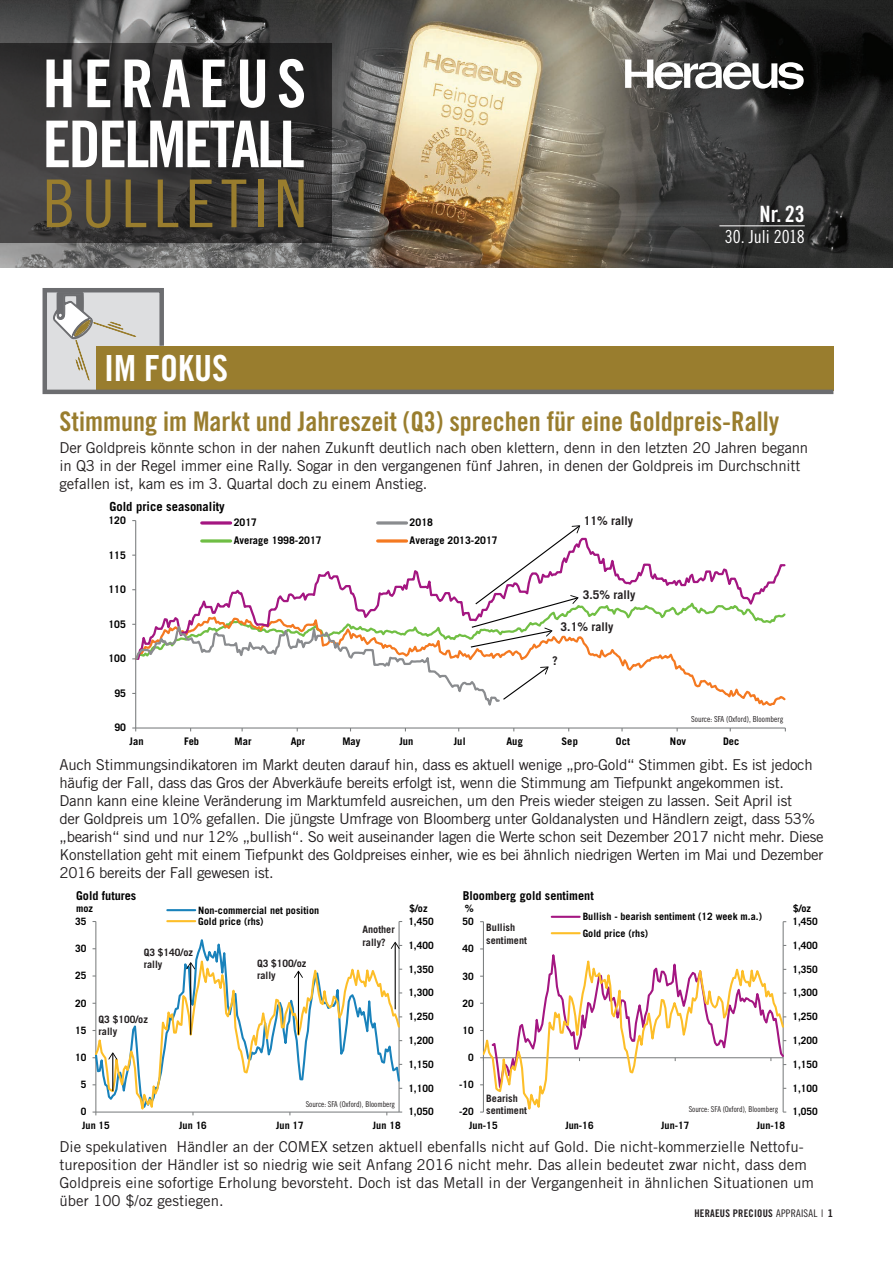
<style>
.page{position:relative;width:893px;height:1263px;background:#fff}
.page>*{position:absolute;margin:0;border:0;box-sizing:border-box;transform-origin:0 0}
.t1{font:66px "Trade Gothic LT Std Cn 18";letter-spacing:.095em;color:#997d2e}
.t2{font:66px "Trade Gothic LT Std Bd Cn 20";letter-spacing:.12em;color:#fff}
.t3{font:64.5px "Trade Gothic LT Std Bd Cn 20";letter-spacing:-.04em;color:#fff}
.t4{font:36px "Trade Gothic LT Std Bd Cn 20";color:#fff}
.t5{font:27px "Trade Gothic LT Std Bd Cn 20";color:#997d2e}
.t6{font:22.5px "Trade Gothic LT Std Bd Cn 20";color:#fff}
.t7{font:18px "Trade Gothic LT Std Cn 18";color:#fff}
.t8{font:15px/18px "Trade Gothic LT Std";letter-spacing:-.02em;color:#231f20}
.t9{font:15px/18px "Trade Gothic LT Std";color:#231f20}
.t10{font:700 12.6px "Trade Gothic LT Std";color:#000001}
.t11{font:700 12.15px "Trade Gothic LT Std";color:#000001}
.t12{font:700 12px "Trade Gothic LT Std";color:#231f20}
.t13{font:700 10.5px "Trade Gothic LT Std";color:#000001}
.t14{font:10.5px "Trade Gothic LT Std Bd Cn 20";letter-spacing:.02em;color:#231f20}
.t15{font:700 10.2px/10.9px "Trade Gothic LT Std";letter-spacing:-.005em;color:#000001}
.t16{font:700 10.2px/12.1px "Trade Gothic LT Std";color:#231f20}
.t17{font:8.25px "Trade Gothic LT Std Cn 18";color:#231f20}
.t18{font:7.95px "Trade Gothic LT Std Cn 18";color:#231f20}
.s1{font-family:"Trade Gothic LT Std Cn 18"}
.s2{font-family:"Trade Gothic LT Std";font-weight:300}
.s3{font-family:"Trade Gothic LT Std Bd 2"}
</style>
<div class="page">
<hr style="left:135px;top:521px;width:1px;height:207px;background:#7b7e7f">
<hr style="left:136px;top:727px;width:649px;height:1px;background:#7b7e7f">
<svg style="left:132px;top:520px;width:654px;height:193px"></svg>
<img style="left:0;top:0;width:893px;height:268px">
<svg style="left:625px;top:60px;width:179px;height:29px"></svg>
<hr style="left:719px;top:225px;width:86px;height:1px;background:#fff">
<hr style="left:399px;top:921px;width:1px;height:191px;background:#7b7e7f">
<hr style="left:95px;top:921px;width:1px;height:191px;background:#7b7e7f">
<svg style="left:96px;top:947px;width:304px;height:166px"></svg>
<hr style="left:167px;top:909px;width:28px;height:2px;background:#1982bb">
<hr style="left:167px;top:920px;width:28px;height:2px;background:#fdbe28">
<hr style="left:112px;top:1053px;width:1px;height:38px;background:#000001">
<svg style="left:108px;top:1052px;width:9px;height:7px"></svg>
<hr style="left:190px;top:963px;width:1px;height:72px;background:#000001">
<svg style="left:186px;top:962px;width:9px;height:7px"></svg>
<hr style="left:298px;top:972px;width:1px;height:63px;background:#000001">
<svg style="left:294px;top:971px;width:9px;height:7px"></svg>
<hr style="left:395px;top:943px;width:1px;height:66px;background:#000001">
<svg style="left:391px;top:942px;width:11px;height:7px"></svg>
<hr style="left:783px;top:922px;width:1px;height:190px;background:#7b7e7f">
<hr style="left:483px;top:922px;width:1px;height:190px;background:#7b7e7f">
<svg style="left:483px;top:947px;width:301px;height:166px"></svg>
<hr style="left:552px;top:916px;width:28px;height:2px;background:#a41681">
<hr style="left:552px;top:932px;width:28px;height:2px;background:#fdbe28">
<svg style="left:0;top:44px;width:332px;height:199px;background:#323131"></svg>
<svg style="left:42px;top:288px;width:792px;height:107px"></svg>
<svg style="left:53px;top:292px;width:83px;height:92px;background:#c4bead"></svg>
<h1 class="t2" style="left:43px;top:44px;width:265px">HERAEUS</h1>
<h2 class="t3" style="left:43px;top:105px;width:264px">EDELMETALL</h2>
<h1 class="t1" style="left:42px;top:164px;width:266px">BULLETIN</h1>
<h3 class="t4" style="left:104px;top:346px;width:125px">IM FOKUS</h3>
<h3 class="t6" style="left:759px;top:200px;width:47px">Nr. 23</h3>
<p class="t7" style="left:725px;top:226px;width:82px">30. Juli 2018</p>
<h3 class="t5" style="left:60px;top:405px;width:721px">Stimmung im Markt und Jahreszeit (Q3) sprechen für eine Goldpreis-Rally</h3>
<p class="t8" style="left:60px;top:439px;width:750px">Der Goldpreis könnte schon in der nahen Zukunft deutlich nach oben klettern, denn in den letzten 20 Jahren begann in Q3 in der Regel immer eine Rally. Sogar in den vergangenen fünf Jahren, in denen der Goldpreis im Durchschnitt gefallen ist, kam es im 3. Quartal doch zu einem Anstieg.</p>
<p class="t10" style="left:110px;top:499px;width:117px">Gold price seasonality</p>
<p class="t13" style="left:108px;top:514px;width:19px">120</p>
<p class="t13" style="left:108px;top:548px;width:19px">115</p>
<p class="t13" style="left:234px;top:516px;width:25px">2017</p>
<p class="t13" style="left:410px;top:516px;width:25px">2018</p>
<p class="t13" style="left:234px;top:534px;width:90px">Average 1998-2017</p>
<p class="t13" style="left:410px;top:534px;width:90px">Average 2013-2017</p>
<p class="t13" style="left:108px;top:583px;width:19px">110</p>
<p class="t13" style="left:108px;top:617px;width:19px">105</p>
<p class="t13" style="left:108px;top:652px;width:19px">100</p>
<p class="t13" style="left:114px;top:687px;width:13px">95</p>
<p class="t13" style="left:114px;top:721px;width:13px">90</p>
<p class="t12" style="left:584px;top:513px;width:51px">11% rally</p>
<p class="t12" style="left:583px;top:588px;width:54px">3.5% rally</p>
<p class="t12" style="left:561px;top:619px;width:54px">3.1% rally</p>
<p class="t12" style="left:552px;top:653px;width:7px">?</p>
<p class="t17" style="left:691px;top:714px;width:94px">Source: SFA (Oxford), Bloomberg</p>
<p class="t13" style="left:130px;top:735px;width:16px">Jan</p>
<p class="t13" style="left:184px;top:735px;width:17px">Feb</p>
<p class="t13" style="left:235px;top:735px;width:18px">Mar</p>
<p class="t13" style="left:291px;top:735px;width:16px">Apr</p>
<p class="t13" style="left:342px;top:735px;width:20px">May</p>
<p class="t13" style="left:399px;top:735px;width:16px">Jun</p>
<p class="t13" style="left:454px;top:735px;width:13px">Jul</p>
<p class="t13" style="left:506px;top:735px;width:18px">Aug</p>
<p class="t13" style="left:562px;top:735px;width:18px">Sep</p>
<p class="t13" style="left:616px;top:735px;width:16px">Oct</p>
<p class="t13" style="left:670px;top:735px;width:18px">Nov</p>
<p class="t13" style="left:723px;top:735px;width:18px">Dec</p>
<p class="t8" style="left:60px;top:755px;width:766px">Auch Stimmungsindikatoren im Markt deuten darauf hin, dass es aktuell wenige „pro-Gold“ Stimmen gibt. Es ist jedoch häufig der Fall, dass das Gros der Abverkäufe bereits erfolgt ist, wenn die Stimmung am Tiefpunkt angekommen ist.<br>Dann kann eine kleine Veränderung im Marktumfeld ausreichen, um den Preis wieder steigen zu lassen. Seit April ist<br>der Goldpreis um 10% gefallen. Die jüngste Umfrage von Bloomberg unter Goldanalysten und Händlern zeigt, dass 53% „bearish“ sind und nur 12% „bullish“. So weit auseinander lagen die Werte schon seit Dezember 2017 nicht mehr. Diese Konstellation geht mit einem Tiefpunkt des Goldpreises einher, wie es bei ähnlich niedrigen Werten im Mai und Dezember 2016 bereits der Fall gewesen ist.</p>
<p class="t11" style="left:76px;top:888px;width:62px">Gold futures</p>
<p class="t15" style="left:76px;top:903px;width:18px">moz</p>
<p class="t15" style="left:198px;top:904px;width:123px">Non-commercial net position<br>Gold price (rhs)</p>
<p class="t15" style="left:75px;top:916px;width:13px">35</p>
<p class="t15" style="left:75px;top:943px;width:13px">30</p>
<p class="t15" style="left:75px;top:970px;width:13px">25</p>
<p class="t16" style="left:144px;top:946px;width:51px">Q3 $140/oz rally</p>
<p class="t16" style="left:257px;top:957px;width:51px">Q3 $100/oz rally</p>
<p class="t16" style="left:362px;top:923px;width:34px">Another rally?</p>
<p class="t15" style="left:410px;top:903px;width:19px">$/oz</p>
<p class="t15" style="left:408px;top:916px;width:27px">1,450</p>
<p class="t15" style="left:408px;top:939px;width:27px">1,400</p>
<p class="t15" style="left:408px;top:963px;width:27px">1,350</p>
<p class="t11" style="left:463px;top:888px;width:133px">Bloomberg gold sentiment</p>
<p class="t15" style="left:583px;top:908px;width:181px;line-height:16.5px">Bullish - bearish sentiment (12 week m.a.)<br>Gold price (rhs)</p>
<p class="t15" style="left:465px;top:903px;width:11px">%</p>
<p class="t15" style="left:793px;top:903px;width:19px">$/oz</p>
<p class="t15" style="left:463px;top:916px;width:13px">50</p>
<p class="t15" style="left:792px;top:916px;width:27px">1,450</p>
<p class="t16" style="left:486px;top:921px;width:42px">Bullish sentiment</p>
<p class="t15" style="left:792px;top:940px;width:27px">1,400</p>
<p class="t15" style="left:463px;top:943px;width:13px">40</p>
<p class="t15" style="left:463px;top:970px;width:13px">30</p>
<p class="t15" style="left:792px;top:963px;width:27px">1,350</p>
<p class="t15" style="left:75px;top:997px;width:13px">20</p>
<p class="t15" style="left:408px;top:987px;width:27px">1,300</p>
<p class="t15" style="left:463px;top:997px;width:13px">20</p>
<p class="t15" style="left:792px;top:987px;width:27px">1,300</p>
<p class="t15" style="left:75px;top:1024px;width:13px">15</p>
<p class="t16" style="left:99px;top:1013px;width:51px">Q3 $100/oz rally</p>
<p class="t15" style="left:408px;top:1011px;width:27px">1,250</p>
<p class="t15" style="left:408px;top:1035px;width:27px">1,200</p>
<p class="t15" style="left:463px;top:1024px;width:13px">10</p>
<p class="t15" style="left:792px;top:1011px;width:27px">1,250</p>
<p class="t15" style="left:792px;top:1035px;width:27px">1,200</p>
<p class="t15" style="left:75px;top:1052px;width:13px">10</p>
<p class="t15" style="left:408px;top:1058px;width:27px">1,150</p>
<p class="t15" style="left:468px;top:1052px;width:7px">0</p>
<p class="t15" style="left:792px;top:1058px;width:27px">1,150</p>
<p class="t15" style="left:459px;top:1079px;width:16px">-10</p>
<p class="t15" style="left:81px;top:1079px;width:7px">5</p>
<p class="t15" style="left:408px;top:1082px;width:27px">1,100</p>
<p class="t15" style="left:792px;top:1082px;width:27px">1,100</p>
<p class="t16" style="left:486px;top:1092px;width:42px">Bearish sentiment</p>
<p class="t9" style="left:60px;top:1137px;width:756px">Die spekulativen Händler an der COMEX setzen aktuell ebenfalls nicht auf Gold. Die nicht-kommerzielle Nettofu&shy;tureposition der Händler ist so niedrig wie seit Anfang 2016 nicht mehr. Das allein bedeutet zwar nicht, dass dem Goldpreis eine sofortige Erholung bevorsteht. Doch ist das Metall in der Vergangenheit in ähnlichen Situationen um über 100 $/oz gestiegen.</p>
<p class="t18" style="left:306px;top:1099px;width:91px">Source: SFA (Oxford), Bloomberg</p>
<p class="t18" style="left:689px;top:1104px;width:91px">Source: SFA (Oxford), Bloomberg</p>
<p class="t15" style="left:408px;top:1106px;width:27px">1,050</p>
<p class="t15" style="left:792px;top:1106px;width:27px">1,050</p>
<p class="t15" style="left:81px;top:1106px;width:7px">0</p>
<p class="t15" style="left:459px;top:1106px;width:16px">-20</p>
<p class="t15" style="left:469px;top:1119px;width:30px">Jun-15</p>
<p class="t15" style="left:565px;top:1119px;width:30px">Jun-16</p>
<p class="t15" style="left:661px;top:1119px;width:30px">Jun-17</p>
<p class="t15" style="left:757px;top:1119px;width:30px">Jun-18</p>
<p class="t15" style="left:82px;top:1119px;width:29px">Jun 15</p>
<p class="t15" style="left:179px;top:1119px;width:29px">Jun 16</p>
<p class="t15" style="left:276px;top:1119px;width:29px">Jun 17</p>
<p class="t15" style="left:373px;top:1119px;width:29px">Jun 18</p>
<p class="t14" style="left:694px;top:1207px;width:141px">HERAEUS PRECIOUS <span class="s1">APPRAISAL</span> <span class="s2">I</span> <span class="s3">1</span></p>
</div>
